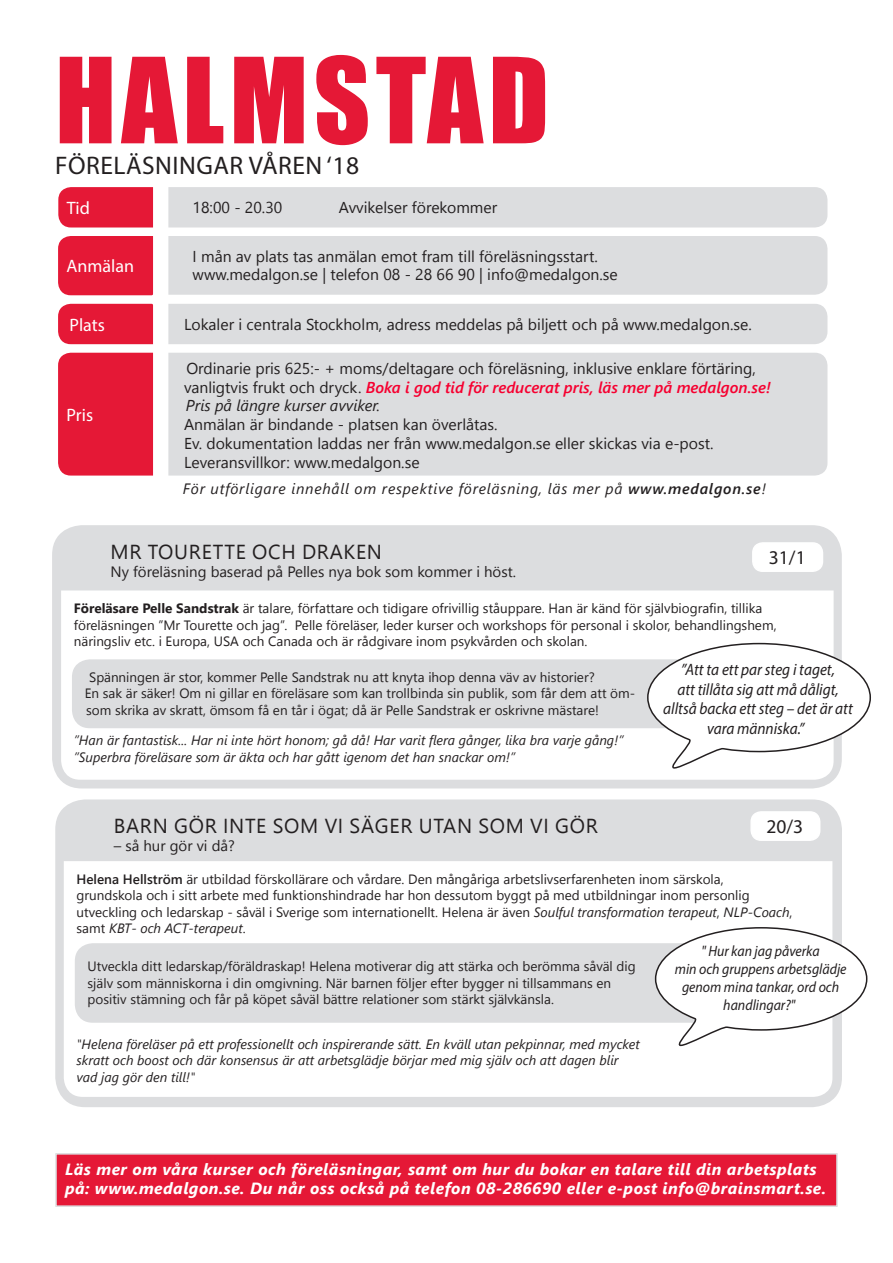
<style>
.page{position:relative;width:893px;height:1263px;background:#fff}
.page>*{position:absolute;margin:0;border:0;box-sizing:border-box;transform-origin:0 0}
.t1{font:109.5px "Impact";letter-spacing:.05em;color:#e51836}
.t2{font:25.5px "Myriad Pro";letter-spacing:.02em;color:#231f20}
.Rubrik_Föreläsning{font:20.25px "Segoe UI";letter-spacing:.035em;color:#231f20}
.t3{font:19.5px "Myriad Pro";color:#231f20}
.t4{font:18px "Myriad Pro";color:#fff}
.t5{font:italic 16.5px/19.5px "Myriad Pro";color:#231f20;text-align:center;scale:.93 1}
.t6{font:italic 700 16.2px/19.5px "Segoe UI";letter-spacing:.03em;color:#fff}
.t7{font:15.75px "Segoe UI";color:#231f20}
.t8{font:italic 600 15.75px "Segoe UI";color:#f60030}
.t9{font:italic 15.75px "Segoe UI";color:#231f20}
.t10{font:italic 15px/18px "Myriad Pro";color:#231f20;text-align:center;scale:.93 1}
.t11{font:italic 15px "Segoe UI";letter-spacing:.05em;color:#231f20}
.Underrubrik_föreläsn{font:15px "Segoe UI";color:#231f20}
.Rubrik_Föreläsning-2{font:15px "Segoe UI";color:#231f20}
.Bröd_UTAN_INDRAG{font:13.5px/16.5px "Segoe UI";color:#231f20}
.Citat{font:italic 13.5px/16.5px "Segoe UI";color:#231f20}
.s1{font-weight:400;font-style:normal;color:#231f20}
.s2{font-weight:600}
.s3{font-weight:700}
.s4{font-style:italic}
</style>
<div class="page">
<div style="left:58px;top:187px;width:95px;height:40px;background:#e51836"></div>
<div style="left:168px;top:187px;width:659px;height:40px;background:#dcdddf"></div>
<div style="left:58px;top:353px;width:95px;height:123px;background:#e51836"></div>
<div style="left:168px;top:353px;width:659px;height:123px;background:#dcdddf"></div>
<div style="left:58px;top:304px;width:95px;height:40px;background:#e51836"></div>
<div style="left:168px;top:304px;width:659px;height:40px;background:#dcdddf"></div>
<div style="left:58px;top:236px;width:95px;height:59px;background:#e51836"></div>
<div style="left:168px;top:236px;width:659px;height:59px;background:#dcdddf"></div>
<div style="left:54px;top:527px;width:785px;height:259px;background:#dcdddf;border-radius:28px"></div>
<div style="left:52px;top:525px;width:790px;height:263px;border:4px solid #dcdddf;border-radius:28px"></div>
<div style="left:753px;top:543px;width:69px;height:28px;background:#fff;border-radius:10px"></div>
<div style="left:752px;top:542px;width:71px;height:30px;border:2px solid #fff;border-radius:10px"></div>
<div style="left:61px;top:590px;width:773px;height:190px;background:#fff"></div>
<div style="left:72px;top:659px;width:751px;height:69px;background:#dcdddf;border-radius:18px"></div>
<svg style="left:646px;top:642px;width:225px;height:129px"></svg>
<div style="left:58px;top:802px;width:782px;height:303px;background:#dcdddf;border-radius:28px"></div>
<div style="left:55px;top:799px;width:787px;height:308px;border:4px solid #dcdddf;border-radius:28px"></div>
<div style="left:751px;top:812px;width:69px;height:28px;background:#fff;border-radius:10px"></div>
<div style="left:750px;top:811px;width:70px;height:30px;border:2px solid #fff;border-radius:10px"></div>
<div style="left:64px;top:861px;width:768px;height:236px;background:#fff"></div>
<div style="left:75px;top:943px;width:745px;height:80px;background:#dcdddf;border-radius:18px"></div>
<svg style="left:654px;top:926px;width:214px;height:122px"></svg>
<div style="left:55px;top:1153px;width:783px;height:54px;background:#e51836;border:2px solid #dcdddf"></div>
<p class="t1" style="left:55px;top:15px;width:495px">HALMSTAD</p>
<p class="t2" style="left:55px;top:150px;width:305px">FÖRELÄSNINGAR VÅREN ‘18</p>
<p class="t4" style="left:67px;top:197px;width:25px">Tid</p>
<p class="t7" style="left:193px;top:195px;width:91px">18:00 - 20.30</p>
<p class="t7" style="left:339px;top:195px;width:160px">Avvikelser förekommer</p>
<p class="t4" style="left:67px;top:255px;width:69px">Anmälan</p>
<p class="t7" style="left:193px;top:243px;width:407px">I mån av plats tas anmälan emot fram till föreläsningsstart.</p>
<p class="t7" style="left:193px;top:262px;width:427px">www.medalgon.se | telefon 08 - 28 66 90 | info@medalgon.se</p>
<p class="t4" style="left:70px;top:314px;width:37px">Plats</p>
<p class="t7" style="left:184px;top:311px;width:569px">Lokaler i centrala Stockholm, adress meddelas på biljett och på www.medalgon.se.</p>
<p class="t4" style="left:67px;top:404px;width:28px">Pris</p>
<p class="t7" style="left:186px;top:356px;width:571px">Ordinarie pris 625:- + moms/deltagare och föreläsning, inklusive enklare förtäring,</p>
<p class="t8" style="left:184px;top:376px;width:588px"><span class="s1">vanligtvis frukt och dryck.</span> Boka i god tid för reducerat pris, läs mer på medalgon.se!</p>
<p class="t9" style="left:186px;top:395px;width:196px">Pris på längre kurser avviker.</p>
<p class="t7" style="left:184px;top:412px;width:315px">Anmälan är bindande - platsen kan överlåtas.</p>
<p class="t7" style="left:184px;top:431px;width:531px">Ev. dokumentation laddas ner från www.medalgon.se eller skickas via e-post.</p>
<p class="t7" style="left:184px;top:449px;width:237px">Leveransvillkor: www.medalgon.se</p>
<p class="t11" style="left:183px;top:478px;width:585px">För utförligare innehåll om respektive föreläsning, läs mer på <span class="s2">www.medalgon.se</span>!</p>
<p class="Rubrik_Föreläsning" style="left:111px;top:535px;width:273px">MR TOURETTE OCH DRAKEN</p>
<p class="Underrubrik_föreläsn" style="left:111px;top:559px;width:407px">Ny föreläsning baserad på Pelles nya bok som kommer i höst.</p>
<p class="t3" style="left:769px;top:546px;width:38px">31/1</p>
<p class="Bröd_UTAN_INDRAG" style="left:74px;top:600px;width:704px"><span class="s3">Föreläsare Pelle Sandstrak</span> är talare, författare och tidigare ofrivillig ståuppare. Han är känd för självbiografin, tillika föreläsningen ”Mr Tourette och jag”. Pelle föreläser, leder kurser och workshops för personal i skolor, behandlingshem, näringsliv etc. i Europa, USA och Canada och är rådgivare inom psykvården och skolan.</p>
<p class="Bröd_UTAN_INDRAG" style="left:85px;top:669px;width:552px;text-indent:4px">Spänningen är stor, kommer Pelle Sandstrak nu att knyta ihop denna väv av historier?<br>En sak är säker! Om ni gillar en föreläsare som kan trollbinda sin publik, som får dem att öm&shy;som skrika av skratt, ömsom få en tår i ögat; då är Pelle Sandstrak er oskrivne mästare!</p>
<p class="t5" style="left:663px;top:660px;width:205px">”Att ta ett par steg i taget,<br>att tillåta sig att må dåligt, alltså backa ett steg – det är att vara människa.”</p>
<p class="Citat" style="left:74px;top:731px;width:551px">”Han är fantastisk... Har ni inte hört honom; gå då! Har varit flera gånger, lika bra varje gång!” ”Superbra föreläsare som är äkta och har gått igenom det han snackar om!”</p>
<p class="Rubrik_Föreläsning" style="left:114px;top:809px;width:486px">BARN GÖR INTE SOM VI SÄGER UTAN SOM VI GÖR</p>
<p class="Rubrik_Föreläsning-2" style="left:114px;top:833px;width:123px">– så hur gör vi då?</p>
<p class="t3" style="left:767px;top:815px;width:38px">20/3</p>
<p class="Bröd_UTAN_INDRAG" style="left:77px;top:870px;width:717px"><span class="s2">Helena Hellström</span> är utbildad förskollärare och vårdare. Den mångåriga arbetslivserfarenheten inom särskola, grundskola och i sitt arbete med funktionshindrade har hon dessutom byggt på med utbildningar inom personlig utveckling och ledarskap - såväl i Sverige som internationellt. Helena är även <span class="s4">Soulful transformation terapeut</span>, <span class="s4">NLP-Coach</span>, samt <span class="s4">KBT- och ACT-terapeut</span>.</p>
<p class="Bröd_UTAN_INDRAG" style="left:88px;top:958px;width:550px">Utveckla ditt ledarskap/föräldraskap! Helena motiverar dig att stärka och berömma såväl dig själv som människorna i din omgivning. När barnen följer efter bygger ni tillsammans en positiv stämning och får på köpet såväl bättre relationer som stärkt självkänsla.</p>
<p class="Citat" style="left:77px;top:1035px;width:565px">"Helena föreläser på ett professionellt och inspirerande sätt. En kväll utan pekpinnar, med mycket skratt och boost och där konsensus är att arbetsglädje börjar med mig själv och att dagen blir vad jag gör den till!"</p>
<p class="t10" style="left:675px;top:942px;width:186px">" Hur kan jag påverka<br>min och gruppens arbetsglädje genom mina tankar, ord och handlingar?"</p>
<p class="t6" style="left:65px;top:1159px;width:762px">Läs mer om våra kurser och föreläsningar, samt om hur du bokar en talare till din arbetsplats på: www.medalgon.se. Du når oss också på telefon 08-286690 eller e-post info@brainsmart.se.</p>
</div>
